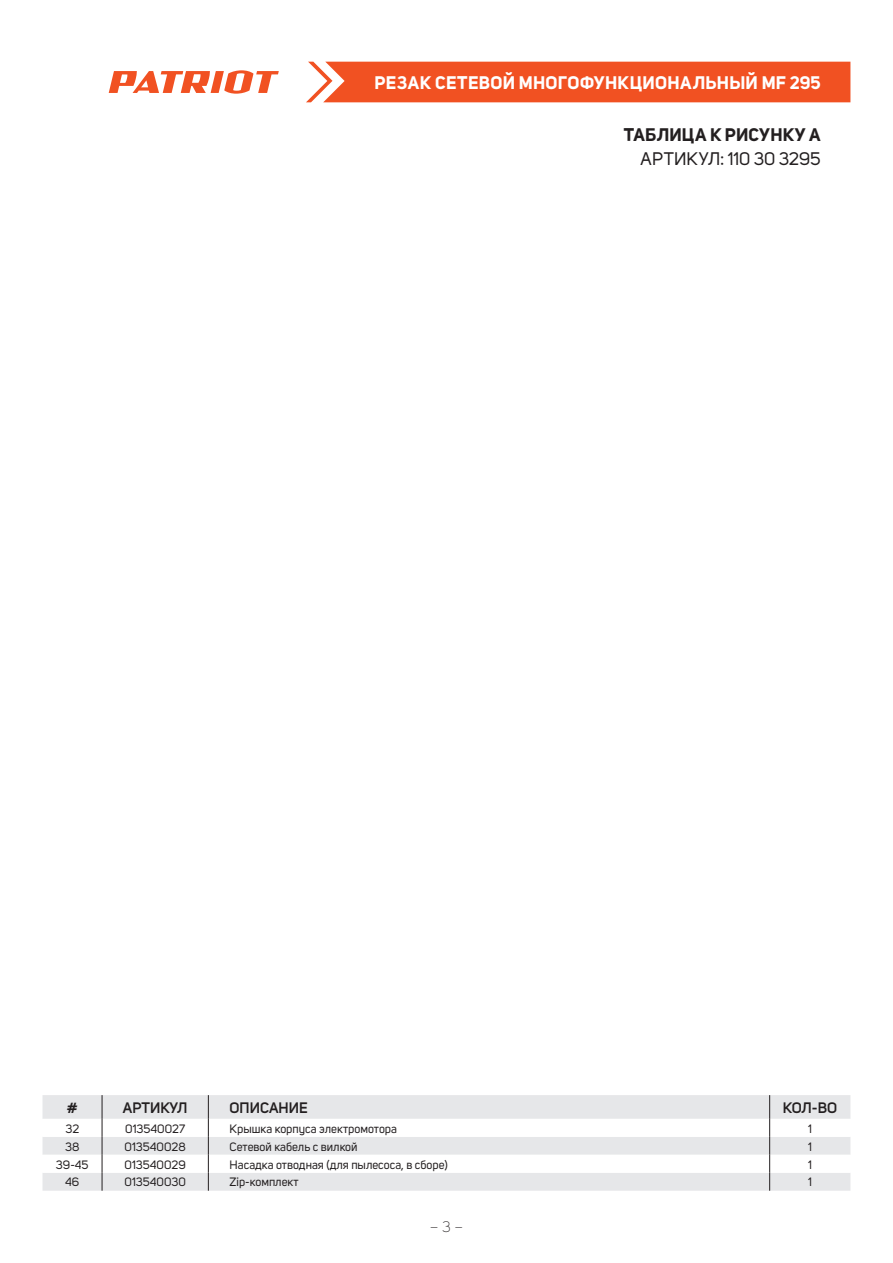
<style>
.page{position:relative;width:893px;height:1263px;background:#fff}
.page>*{position:absolute;margin:0;border:0;box-sizing:border-box;transform-origin:0 0}
.t1{font:700 18px "Uni Sans";letter-spacing:.02em;color:#fff}
.t2{font:18px "Uni Sans";color:#231f20}
.t3{font:700 18px "Uni Sans";letter-spacing:.02em;color:#231f20}
.t4{font:600 15px "Uni Sans";color:#231f20}
.t5{font:300 15px "Uni Sans";color:#231f20}
.t6{font:12px "Uni Sans";color:#231f20}
</style>
<div class="page">
<div style="left:306px;top:62px;width:544px;height:40px;background:#f15122"></div>
<svg style="left:109px;top:70px;width:170px;height:24px"></svg>
<svg style="left:43px;top:1095px;width:807px;height:96px"></svg>
<h1 class="t1" style="left:374px;top:72px;width:448px">РЕЗАК СЕТЕВОЙ МНОГОФУНКЦИОНАЛЬНЫЙ MF 295</h1>
<h1 class="t3" style="left:624px;top:123px;width:198px">ТАБЛИЦА К РИСУНКУ A</h1>
<h1 class="t2" style="left:641px;top:148px;width:182px">АРТИКУЛ: 110 30 3295</h1>
<p class="t4" style="left:67px;top:1099px;width:12px">#</p>
<p class="t4" style="left:123px;top:1099px;width:66px">АРТИКУЛ</p>
<p class="t4" style="left:230px;top:1099px;width:80px">ОПИСАНИЕ</p>
<p class="t4" style="left:783px;top:1099px;width:56px">КОЛ-ВО</p>
<p class="t6" style="left:65px;top:1121px;width:15px">32</p>
<p class="t6" style="left:125px;top:1121px;width:61px">013540027</p>
<p class="t6" style="left:230px;top:1121px;width:169px">Крышка корпуса электромотора</p>
<p class="t6" style="left:808px;top:1121px;width:5px">1</p>
<p class="t6" style="left:65px;top:1139px;width:16px">38</p>
<p class="t6" style="left:125px;top:1139px;width:63px">013540028</p>
<p class="t6" style="left:230px;top:1139px;width:129px">Сетевой кабель с вилкой</p>
<p class="t6" style="left:808px;top:1139px;width:5px">1</p>
<p class="t6" style="left:56px;top:1157px;width:34px">39-45</p>
<p class="t6" style="left:125px;top:1157px;width:63px">013540029</p>
<p class="t6" style="left:230px;top:1157px;width:220px">Насадка отводная (для пылесоса, в сборе)</p>
<p class="t6" style="left:808px;top:1157px;width:5px">1</p>
<p class="t6" style="left:65px;top:1175px;width:16px">46</p>
<p class="t6" style="left:125px;top:1175px;width:63px">013540030</p>
<p class="t6" style="left:230px;top:1175px;width:71px">Zip-комплект</p>
<p class="t6" style="left:808px;top:1175px;width:5px">1</p>
<p class="t5" style="left:430px;top:1218px;width:35px">– 3 –</p>
</div>
